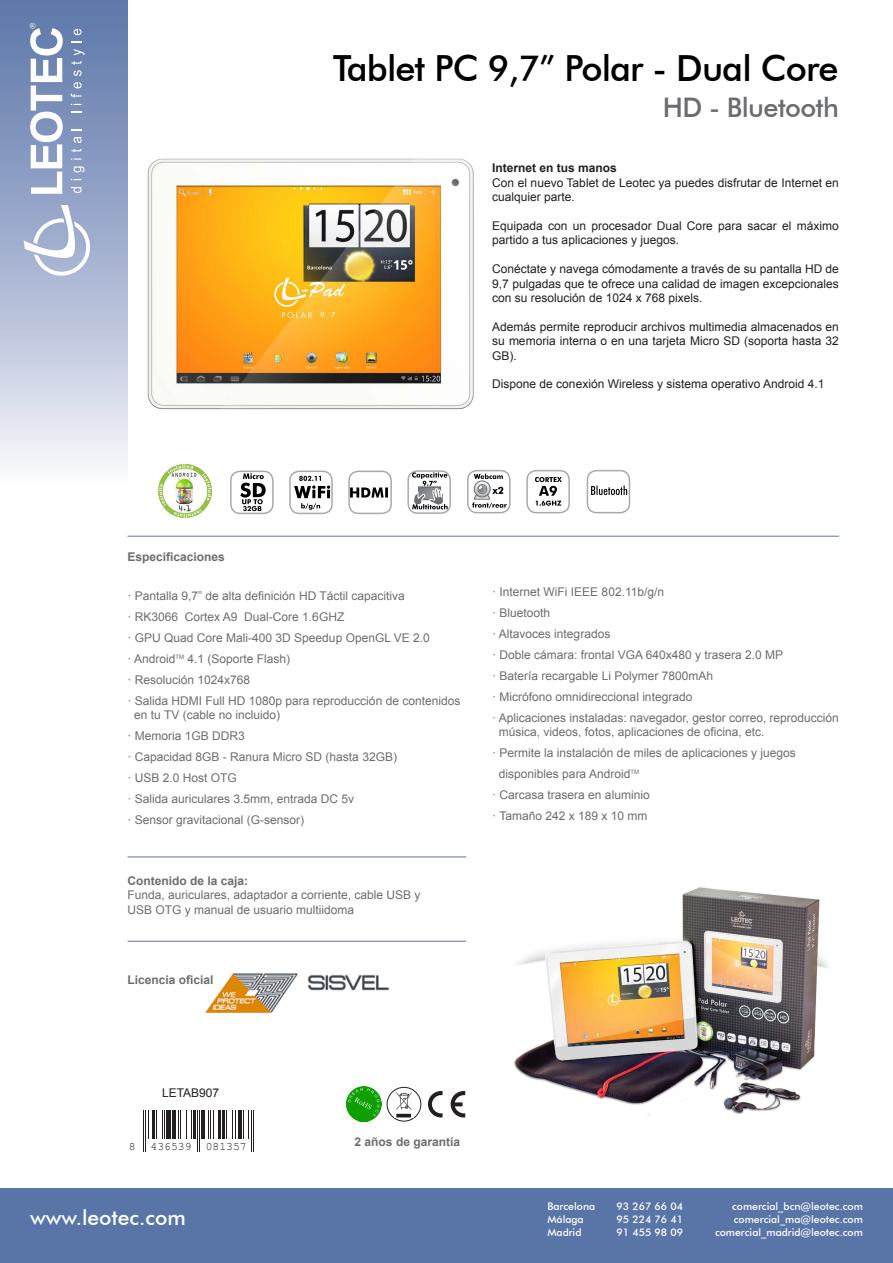
<style>
.page{position:relative;width:893px;height:1263px;background:#fff}
.page>*{position:absolute;margin:0;border:0;box-sizing:border-box;transform-origin:0 0}
.t1{font:500 36px "Futura BT";letter-spacing:-.025em;color:#000}
.t2{font:500 27px "Futura BT";letter-spacing:-.025em;color:#6c6d70}
.t3{font:500 21px "Futura BT";color:#fff}
.t4{font:12px/14.4px "Arial";color:#6c6d70}
.t5{font:12px/14.4px "Arial";color:#231f20}
.t6{font:700 12px "Arial";color:#6c6d70}
.t7{font:700 12px "Arial";color:#231f20}
.t8{font:11.4px "Courier New";color:#231f20}
.t9{font:500 10.5px "Futura BT";color:#fff}
</style>
<div class="page">
<div style="left:0;top:0;width:128px;height:486px;background:linear-gradient(to bottom,#5771a7,#f4f4fa)"></div>
<svg style="left:30px;top:23px;width:33px;height:171px"></svg>
<svg style="left:71px;top:187px;width:11px;height:6px"></svg>
<svg style="left:74px;top:166px;width:11px;height:6px"></svg>
<svg style="left:71px;top:158px;width:10px;height:2px"></svg>
<svg style="left:71px;top:149px;width:11px;height:3px"></svg>
<svg style="left:74px;top:137px;width:8px;height:6px"></svg>
<svg style="left:71px;top:94px;width:10px;height:4px"></svg>
<svg style="left:74px;top:82px;width:8px;height:6px"></svg>
<svg style="left:71px;top:61px;width:11px;height:15px"></svg>
<svg style="left:74px;top:49px;width:11px;height:6px"></svg>
<svg style="left:74px;top:29px;width:8px;height:6px"></svg>
<svg style="left:24px;top:205px;width:66px;height:71px"></svg>
<img style="left:158px;top:463px;width:54px;height:55px">
<div style="left:0;top:1188px;width:893px;height:75px;background:#5975a7"></div>
<hr style="left:143px;top:1110px;width:1px;height:42px;background:#231f20">
<hr style="left:145px;top:1110px;width:1px;height:42px;background:#231f20">
<svg style="left:148px;top:1110px;width:1px;height:28px"></svg>
<hr style="left:152px;top:1110px;width:2px;height:28px;background:#231f20">
<svg style="left:156px;top:1110px;width:9px;height:28px"></svg>
<div style="left:166px;top:1110px;width:5px;height:28px;background:#231f20"></div>
<hr style="left:172px;top:1110px;width:4px;height:28px;background:#231f20">
<svg style="left:178px;top:1110px;width:14px;height:28px"></svg>
<hr style="left:193px;top:1110px;width:3px;height:28px;background:#231f20">
<hr style="left:197px;top:1110px;width:1px;height:42px;background:#231f20">
<hr style="left:199px;top:1110px;width:1px;height:42px;background:#231f20">
<hr style="left:202px;top:1110px;width:3px;height:28px;background:#231f20">
<svg style="left:208px;top:1110px;width:6px;height:28px"></svg>
<hr style="left:218px;top:1110px;width:2px;height:28px;background:#231f20">
<hr style="left:223px;top:1110px;width:2px;height:28px;background:#231f20">
<svg style="left:226px;top:1110px;width:10px;height:28px"></svg>
<hr style="left:238px;top:1110px;width:3px;height:28px;background:#231f20">
<svg style="left:243px;top:1110px;width:6px;height:28px"></svg>
<hr style="left:251px;top:1110px;width:1px;height:42px;background:#231f20">
<hr style="left:253px;top:1110px;width:1px;height:42px;background:#231f20">
<div style="left:289px;top:471px;width:44px;height:43px;border:2px solid #a8a9ad;border-radius:9px"></div>
<div style="left:348px;top:471px;width:44px;height:43px;border:2px solid #a8a9ad;border-radius:9px"></div>
<div style="left:230px;top:471px;width:44px;height:43px;border:2px solid #a8a9ad;border-radius:9px"></div>
<svg style="left:408px;top:471px;width:42px;height:42px"></svg>
<div style="left:407px;top:470px;width:44px;height:44px;border:2px solid #a8a9ad;border-radius:9px"></div>
<div style="left:526px;top:470px;width:44px;height:43px;border:2px solid #a8a9ad;border-radius:9px"></div>
<div style="left:467px;top:470px;width:44px;height:43px;border:2px solid #a8a9ad;border-radius:9px"></div>
<svg style="left:412px;top:472px;width:36px;height:37px"></svg>
<svg style="left:535px;top:477px;width:27px;height:29px"></svg>
<svg style="left:474px;top:474px;width:29px;height:5px"></svg>
<svg style="left:474px;top:481px;width:16px;height:16px"></svg>
<div style="left:474px;top:480px;width:17px;height:17px;border:1px solid #6c6d70;border-radius:50%"></div>
<div style="left:477px;top:484px;width:10px;height:10px;border:1px solid #6c6d70;border-radius:50%"></div>
<svg style="left:472px;top:485px;width:35px;height:23px"></svg>
<div style="left:587px;top:470px;width:43px;height:43px;border:2px solid #a8a9ad;border-radius:9px"></div>
<hr style="left:128px;top:856px;width:338px;height:1px;background:#5975a7">
<hr style="left:128px;top:941px;width:338px;height:1px;background:#5975a7">
<hr style="left:128px;top:536px;width:711px;height:1px;background:#5975a7">
<img style="left:205px;top:973px;width:184px;height:40px">
<svg style="left:428px;top:1091px;width:37px;height:26px"></svg>
<svg style="left:387px;top:1087px;width:34px;height:34px"></svg>
<div style="left:387px;top:1087px;width:34px;height:34px;border:1px solid #231f20;border-radius:50%"></div>
<img style="left:395px;top:1091px;width:18px;height:26px">
<img style="left:347px;top:1087px;width:34px;height:34px">
<img style="left:147px;top:158px;width:327px;height:252px">
<svg style="left:240px;top:473px;width:26px;height:38px"></svg>
<svg style="left:294px;top:476px;width:36px;height:34px"></svg>
<svg style="left:350px;top:487px;width:38px;height:10px"></svg>
<svg style="left:591px;top:485px;width:36px;height:10px"></svg>
<img style="left:514px;top:887px;width:314px;height:229px">
<p class="t1" style="left:333px;top:47px;width:507px">Tablet PC 9,7” Polar - Dual Core</p>
<p class="t2" style="left:663px;top:91px;width:178px">HD - Bluetooth</p>
<p class="t7" style="left:492px;top:160px;width:126px">Internet en tus manos</p>
<p class="t5" style="left:492px;top:176px;width:348px">Con el nuevo Tablet de Leotec ya puedes disfrutar de Internet en cualquier parte.</p>
<p class="t5" style="left:492px;top:219px;width:348px">Equipada con un procesador Dual Core para sacar el máximo partido a tus aplicaciones y juegos.</p>
<p class="t5" style="left:492px;top:262px;width:348px;text-align:justify">Conéctate y navega cómodamente a través de su pantalla HD de 9,7 pulgadas que te ofrece una calidad de imagen excepcionales con su resolución de 1024 x 768 pixels.</p>
<p class="t5" style="left:492px;top:320px;width:348px;text-align:justify">Además permite reproducir archivos multimedia almacenados en su memoria interna o en una tarjeta Micro SD (soporta hasta 32<br>GB).</p>
<p class="t5" style="left:492px;top:377px;width:334px">Dispone de conexión Wireless y sistema operativo Android 4.1</p>
<p class="t6" style="left:128px;top:549px;width:99px">Especificaciones</p>
<p class="t4" style="left:128px;top:588px;width:279px">· Pantalla 9,7” de alta definición HD Táctil capacitiva</p>
<p class="t4" style="left:128px;top:609px;width:218px">· RK3066 Cortex A9 Dual-Core 1.6GHZ</p>
<p class="t4" style="left:128px;top:630px;width:304px">· GPU Quad Core Mali-400 3D Speedup OpenGL VE 2.0</p>
<p class="t4" style="left:128px;top:651px;width:164px">· Android<sup>TM</sup> 4.1 (Soporte Flash)</p>
<p class="t4" style="left:128px;top:672px;width:124px">· Resolución 1024x768</p>
<p class="t4" style="left:128px;top:693px;width:334px">· Salida HDMI Full HD 1080p para reproducción de contenidos</p>
<p class="t4" style="left:134px;top:708px;width:147px">en tu TV (cable no incluido)</p>
<p class="t4" style="left:128px;top:729px;width:119px">· Memoria 1GB DDR3</p>
<p class="t4" style="left:128px;top:750px;width:271px">· Capacidad 8GB - Ranura Micro SD (hasta 32GB)</p>
<p class="t4" style="left:128px;top:771px;width:111px">· USB 2.0 Host OTG</p>
<p class="t4" style="left:128px;top:792px;width:228px">· Salida auriculares 3.5mm, entrada DC 5v</p>
<p class="t4" style="left:128px;top:813px;width:178px">· Sensor gravitacional (G-sensor)</p>
<p class="t6" style="left:128px;top:872px;width:122px">Contenido de la caja:</p>
<p class="t4" style="left:128px;top:888px;width:294px">Funda, auriculares, adaptador a corriente, cable USB y<br>USB OTG y manual de usuario multiidoma</p>
<p class="t6" style="left:128px;top:972px;width:88px">Licencia oficial</p>
<p class="t4" style="left:492px;top:584px;width:173px">· Internet WiFi IEEE 802.11b/g/n</p>
<p class="t4" style="left:492px;top:605px;width:60px">· Bluetooth</p>
<p class="t4" style="left:492px;top:626px;width:120px">· Altavoces integrados</p>
<p class="t4" style="left:492px;top:647px;width:292px">· Doble cámara: frontal VGA 640x480 y trasera 2.0 MP</p>
<p class="t4" style="left:492px;top:668px;width:222px">· Batería recargable Li Polymer 7800mAh</p>
<p class="t4" style="left:492px;top:689px;width:202px">· Micrófono omnidireccional integrado</p>
<p class="t4" style="left:492px;top:710px;width:348px">· Aplicaciones instaladas: navegador, gestor correo, reproducción</p>
<p class="t4" style="left:499px;top:725px;width:267px">música, videos, fotos, aplicaciones de oficina, etc.</p>
<p class="t4" style="left:492px;top:746px;width:305px">· Permite la instalación de miles de aplicaciones y juegos</p>
<p class="t4" style="left:499px;top:767px;width:142px">disponibles para Android<sup>TM</sup></p>
<p class="t4" style="left:492px;top:788px;width:159px">· Carcasa trasera en aluminio</p>
<p class="t4" style="left:492px;top:809px;width:157px">· Tamaño 242 x 189 x 10 mm</p>
<p class="t5" style="left:162px;top:1086px;width:59px">LETAB907</p>
<p class="t8" style="left:129px;top:1139px;width:8px">8</p>
<p class="t8" style="left:150px;top:1139px;width:98px">436539 081357</p>
<p class="t3" style="left:30px;top:1205px;width:157px">www.leotec.com</p>
<p class="t6" style="left:355px;top:1134px;width:107px">2 años de garantía</p>
<p class="t9" style="left:547px;top:1200px;width:49px">Barcelona</p>
<p class="t9" style="left:616px;top:1200px;width:68px">93 267 66 04</p>
<p class="t9" style="left:732px;top:1200px;width:132px">comercial_bcn@leotec.com</p>
<p class="t9" style="left:547px;top:1213px;width:38px">Málaga</p>
<p class="t9" style="left:616px;top:1213px;width:68px">95 224 76 41</p>
<p class="t9" style="left:734px;top:1213px;width:131px">comercial_ma@leotec.com</p>
<p class="t9" style="left:547px;top:1225px;width:36px">Madrid</p>
<p class="t9" style="left:616px;top:1225px;width:68px">91 455 98 09</p>
<p class="t9" style="left:715px;top:1225px;width:149px">comercial_madrid@leotec.com</p>
</div>
